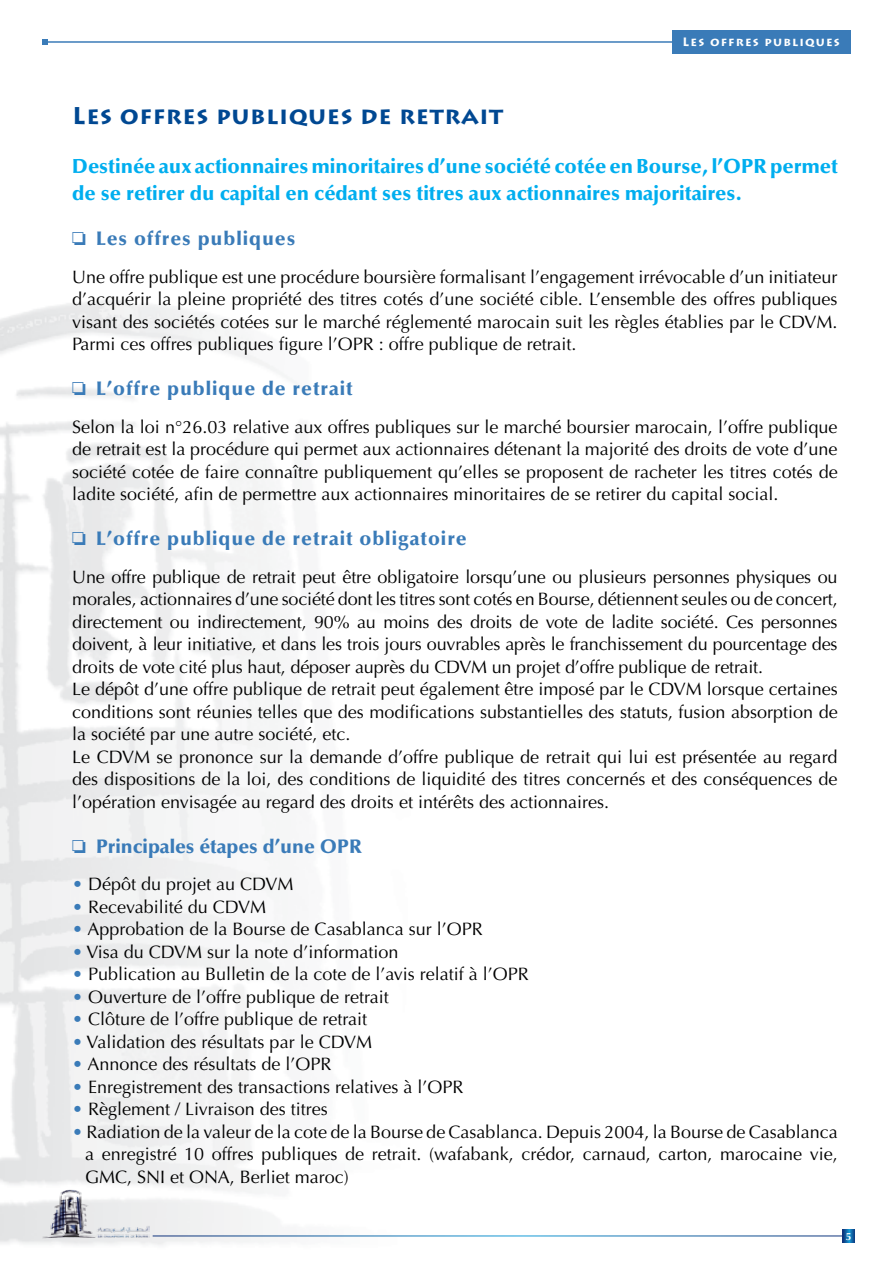
<style>
.page{position:relative;width:893px;height:1263px;background:#fff}
.page>*{position:absolute;margin:0;border:0;box-sizing:border-box;transform-origin:0 0}
.t1{font:700 24px "Lithos Pro";letter-spacing:.025em;color:#004892}
.t2{font:900 20.25px/27px "Optima";color:#00aeef}
.t3{font:900 19.5px "Optima";letter-spacing:.05em;color:#3a7bb8}
.t4{font:900 19.5px "Optima";color:#3a7bb8}
.t5{font:18px/22.5px "Optima";color:#000;text-align:justify}
.t6{font:700 12px "Lithos Pro";letter-spacing:.1em;color:#fff}
.t7{font:700 10.5px "Optima";color:#fff}
.s1{color:#3a7bb8}
</style>
<div class="page">
<img style="left:0;top:30px;width:855px;height:1215px">
<img style="left:41px;top:1188px;width:108px;height:50px">
<hr style="left:153px;top:1235px;width:696px;height:1px;background:#fff">
<svg style="left:842px;top:1229px;width:13px;height:13px"></svg>
<hr style="left:43px;top:41px;width:807px;height:2px;background:#3a7bb8">
<div style="left:672px;top:30px;width:178px;height:24px;background:#3a7bb8"></div>
<svg style="left:43px;top:39px;width:5px;height:6px"></svg>
<svg style="left:73px;top:232px;width:13px;height:13px"></svg>
<svg style="left:73px;top:382px;width:13px;height:13px"></svg>
<svg style="left:73px;top:532px;width:13px;height:13px"></svg>
<svg style="left:73px;top:840px;width:13px;height:13px"></svg>
<p class="t6" style="left:683px;top:35px;width:159px">Les offres publiques</p>
<h1 class="t1" style="left:72px;top:101px;width:433px">Les offres publiques de retrait</h1>
<p class="t2" style="left:72px;top:153px;width:767px">Destinée aux actionnaires minoritaires d’une société cotée en Bourse, l’OPR permet de se retirer du capital en cédant ses titres aux actionnaires majoritaires.</p>
<p class="t3" style="left:96px;top:227px;width:201px">Les offres publiques</p>
<p class="t5" style="left:72px;top:266px;width:767px">Une offre publique est une procédure boursière formalisant l’engagement irrévocable d’un initiateur d’acquérir la pleine propriété des titres cotés d’une société cible. L’ensemble des offres publiques visant des sociétés cotées sur le marché réglementé marocain suit les règles établies par le CDVM.<br>Parmi ces offres publiques figure l’OPR : offre publique de retrait.</p>
<p class="t3" style="left:96px;top:377px;width:258px">L’offre publique de retrait</p>
<p class="t5" style="left:72px;top:416px;width:767px">Selon la loi n°26.03 relative aux offres publiques sur le marché boursier marocain, l’offre publique de retrait est la procédure qui permet aux actionnaires détenant la majorité des droits de vote d’une société cotée de faire connaître publiquement qu’elles se proposent de racheter les titres cotés de ladite société, afin de permettre aux actionnaires minoritaires de se retirer du capital social.</p>
<p class="t3" style="left:96px;top:527px;width:372px">L’offre publique de retrait obligatoire</p>
<p class="t5" style="left:72px;top:566px;width:767px;text-align:left">Une offre publique de retrait peut être obligatoire lorsqu’une ou plusieurs personnes physiques ou morales, actionnaires d’une société dont les titres sont cotés en Bourse, détiennent seules ou de concert, directement ou indirectement, 90% au moins des droits de vote de ladite société. Ces personnes doivent, à leur initiative, et dans les trois jours ouvrables après le franchissement du pourcentage des droits de vote cité plus haut, déposer auprès du CDVM un projet d’offre publique de retrait.<br>Le dépôt d’une offre publique de retrait peut également être imposé par le CDVM lorsque certaines conditions sont réunies telles que des modifications substantielles des statuts, fusion absorption de la société par une autre société, etc.<br>Le CDVM se prononce sur la demande d’offre publique de retrait qui lui est présentée au regard des dispositions de la loi, des conditions de liquidité des titres concernés et des conséquences de l’opération envisagée au regard des droits et intérêts des actionnaires.</p>
<p class="t4" style="left:96px;top:835px;width:267px">Principales étapes d’une OPR</p>
<p class="t5" style="left:72px;top:873px;width:223px"><span class="s1">•</span> Dépôt du projet au CDVM</p>
<p class="t5" style="left:72px;top:896px;width:195px"><span class="s1">•</span> Recevabilité du CDVM</p>
<p class="t5" style="left:72px;top:918px;width:412px"><span class="s1">•</span> Approbation de la Bourse de Casablanca sur l’OPR</p>
<p class="t5" style="left:72px;top:941px;width:328px"><span class="s1">•</span> Visa du CDVM sur la note d’information</p>
<p class="t5" style="left:72px;top:963px;width:458px"><span class="s1">•</span> Publication au Bulletin de la cote de l’avis relatif à l’OPR</p>
<p class="t5" style="left:72px;top:986px;width:318px"><span class="s1">•</span> Ouverture de l’offre publique de retrait</p>
<p class="t5" style="left:72px;top:1008px;width:296px"><span class="s1">•</span> Clôture de l’offre publique de retrait</p>
<p class="t5" style="left:72px;top:1031px;width:301px"><span class="s1">•</span> Validation des résultats par le CDVM</p>
<p class="t5" style="left:72px;top:1053px;width:261px"><span class="s1">•</span> Annonce des résultats de l’OPR</p>
<p class="t5" style="left:72px;top:1076px;width:393px"><span class="s1">•</span> Enregistrement des transactions relatives à l’OPR</p>
<p class="t5" style="left:72px;top:1098px;width:257px"><span class="s1">•</span> Règlement / Livraison des titres</p>
<p class="t5" style="left:85px;top:1121px;width:754px;text-indent:-13px"><span class="s1">•</span> Radiation de la valeur de la cote de la Bourse de Casablanca. Depuis 2004, la Bourse de Casablanca a enregistré 10 offres publiques de retrait. (wafabank, crédor, carnaud, carton, marocaine vie, GMC, SNI et ONA, Berliet maroc)</p>
<p class="t7" style="left:846px;top:1230px;width:7px">5</p>
</div>
